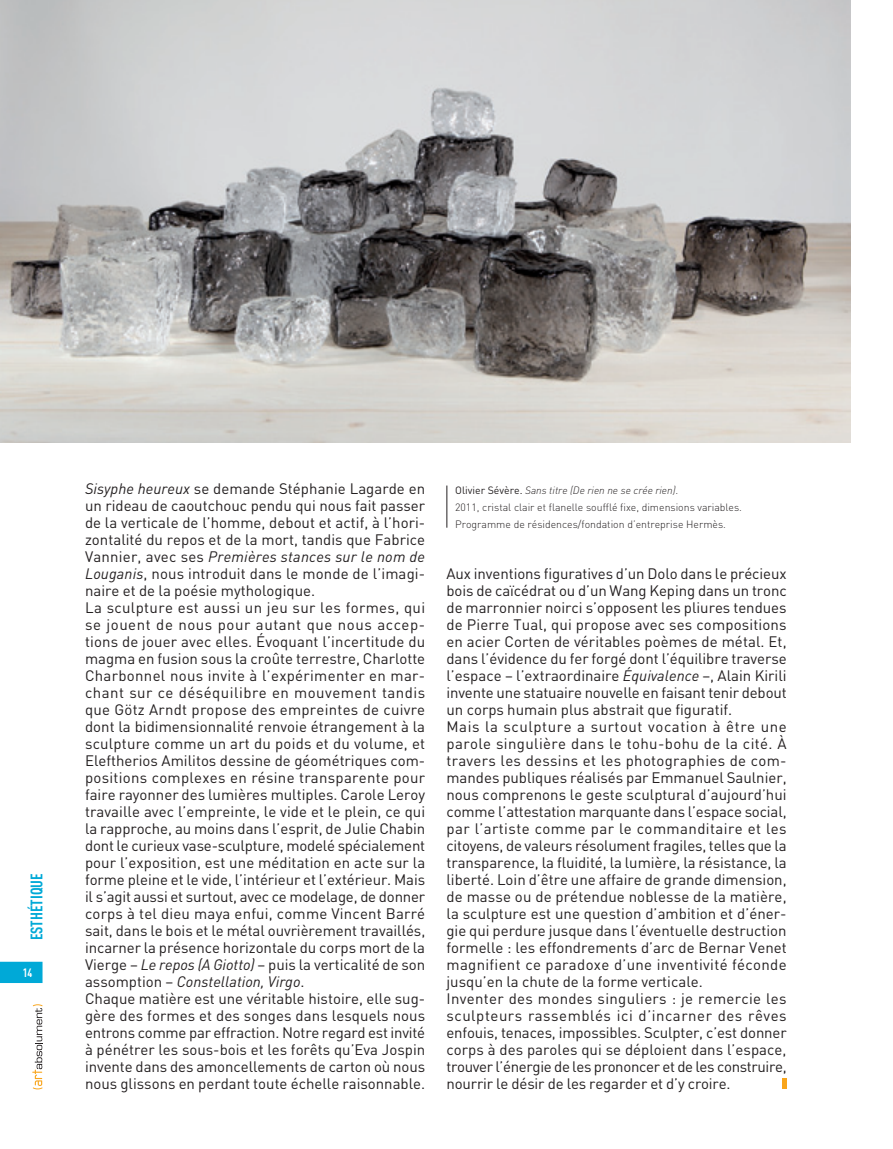
<style>
.page{position:relative;width:893px;height:1149px;background:#fff}
.page>*{position:absolute;margin:0;border:0;box-sizing:border-box;transform-origin:0 0}
.t1{font:700 16.5px "DIN Cond";color:#00a9d7}
.t2{font:15px/17px "DIN";color:#231f20}
.t3{font:700 12px "DIN Cond";color:#fff}
.t4{font:300 10.5px/17px "DIN";color:#231f20}
.s1{font-style:italic}
.s2{font-weight:400}
</style>
<div class="page">
<div style="left:0;top:961px;width:43px;height:21px;background:#00a9d7"></div>
<svg style="left:32px;top:1004px;width:11px;height:85px"></svg>
<div style="left:782px;top:1078px;width:5px;height:11px;background:#f9a51b"></div>
<img style="left:0;top:0;width:850px;height:442px">
<hr style="left:447px;top:485px;width:1px;height:42px;background:#231f20">
<p class="t1" style="left:31px;top:940px;width:69px;rotate:-90deg">ESTHÉTIQUE</p>
<p class="t3" style="left:23px;top:967px;width:11px">14</p>
<p class="t2" style="left:85px;top:481px;width:342px"><span class="s1">Sisyphe heureux</span> se demande Stéphanie Lagarde en un rideau de caoutchouc pendu qui nous fait passer de la verticale de l’homme, debout et actif, à l’hori&shy;zontalité du repos et de la mort, tandis que Fabrice Vannier, avec ses <span class="s1">Premières stances sur le nom de Louganis</span>, nous introduit dans le monde de l’imagi&shy;naire et de la poésie mythologique.<br>La sculpture est aussi un jeu sur les formes, qui se jouent de nous pour autant que nous accep&shy;tions de jouer avec elles. Évoquant l’incertitude du magma en fusion sous la croûte terrestre, Charlotte Charbonnel nous invite à l’expérimenter en mar&shy;chant sur ce déséquilibre en mouvement tandis que Götz Arndt propose des empreintes de cuivre dont la bidimensionnalité renvoie étrangement à la sculpture comme un art du poids et du volume, et Eleftherios Amilitos dessine de géométriques com&shy;positions complexes en résine transparente pour faire rayonner des lumières multiples. Carole Leroy travaille avec l’empreinte, le vide et le plein, ce qui la rapproche, au moins dans l’esprit, de Julie Chabin dont le curieux vase-sculpture, modelé spécialement pour l’exposition, est une méditation en acte sur la forme pleine et le vide, l’intérieur et l’extérieur. Mais il s’agit aussi et surtout, avec ce modelage, de donner corps à tel dieu maya enfui, comme Vincent Barré sait, dans le bois et le métal ouvrièrement travaillés, incarner la présence horizontale du corps mort de la Vierge – <span class="s1">Le repos (A Giotto)</span> – puis la verticalité de son assomption – <span class="s1">Constellation, Virgo</span>.<br>Chaque matière est une véritable histoire, elle sug&shy;gère des formes et des songes dans lesquels nous entrons comme par effraction. Notre regard est invité à pénétrer les sous-bois et les forêts qu’Eva Jospin invente dans des amoncellements de carton où nous nous glissons en perdant toute échelle raisonnable.</p>
<p class="t4" style="left:455px;top:482px;width:288px"><span class="s2">Olivier Sévère.</span> <span class="s1">Sans titre (De rien ne se crée rien)</span>.<br>2011, cristal clair et flanelle soufflé fixe, dimensions variables.<br>Programme de résidences/fondation d’entreprise Hermès.</p>
<p class="t2" style="left:446px;top:566px;width:342px">Aux inventions figuratives d’un Dolo dans le précieux bois de caïcédrat ou d’un Wang Keping dans un tronc de marronnier noirci s’opposent les pliures tendues de Pierre Tual, qui propose avec ses compositions en acier Corten de véritables poèmes de métal. Et, dans l’évidence du fer forgé dont l’équilibre traverse l’espace – l’extraordinaire <span class="s1">Équivalence</span> –, Alain Kirili invente une statuaire nouvelle en faisant tenir debout un corps humain plus abstrait que figuratif.<br>Mais la sculpture a surtout vocation à être une parole singulière dans le tohu-bohu de la cité. À travers les dessins et les photographies de com&shy;mandes publiques réalisés par Emmanuel Saulnier, nous comprenons le geste sculptural d’aujourd’hui comme l’attestation marquante dans l’espace social, par l’artiste comme par le commanditaire et les citoyens, de valeurs résolument fragiles, telles que la transparence, la fluidité, la lumière, la résistance, la liberté. Loin d’être une affaire de grande dimension, de masse ou de prétendue noblesse de la matière, la sculpture est une question d’ambition et d’éner&shy;gie qui perdure jusque dans l’éventuelle destruction formelle : les effondrements d’arc de Bernar Venet magnifient ce paradoxe d’une inventivité féconde jusqu’en la chute de la forme verticale.<br>Inventer des mondes singuliers : je remercie les sculpteurs rassemblés ici d’incarner des rêves enfouis, tenaces, impossibles. Sculpter, c’est donner corps à des paroles qui se déploient dans l’espace, trouver l’énergie de les prononcer et de les construire, nourrir le désir de les regarder et d’y croire.</p>
</div>
